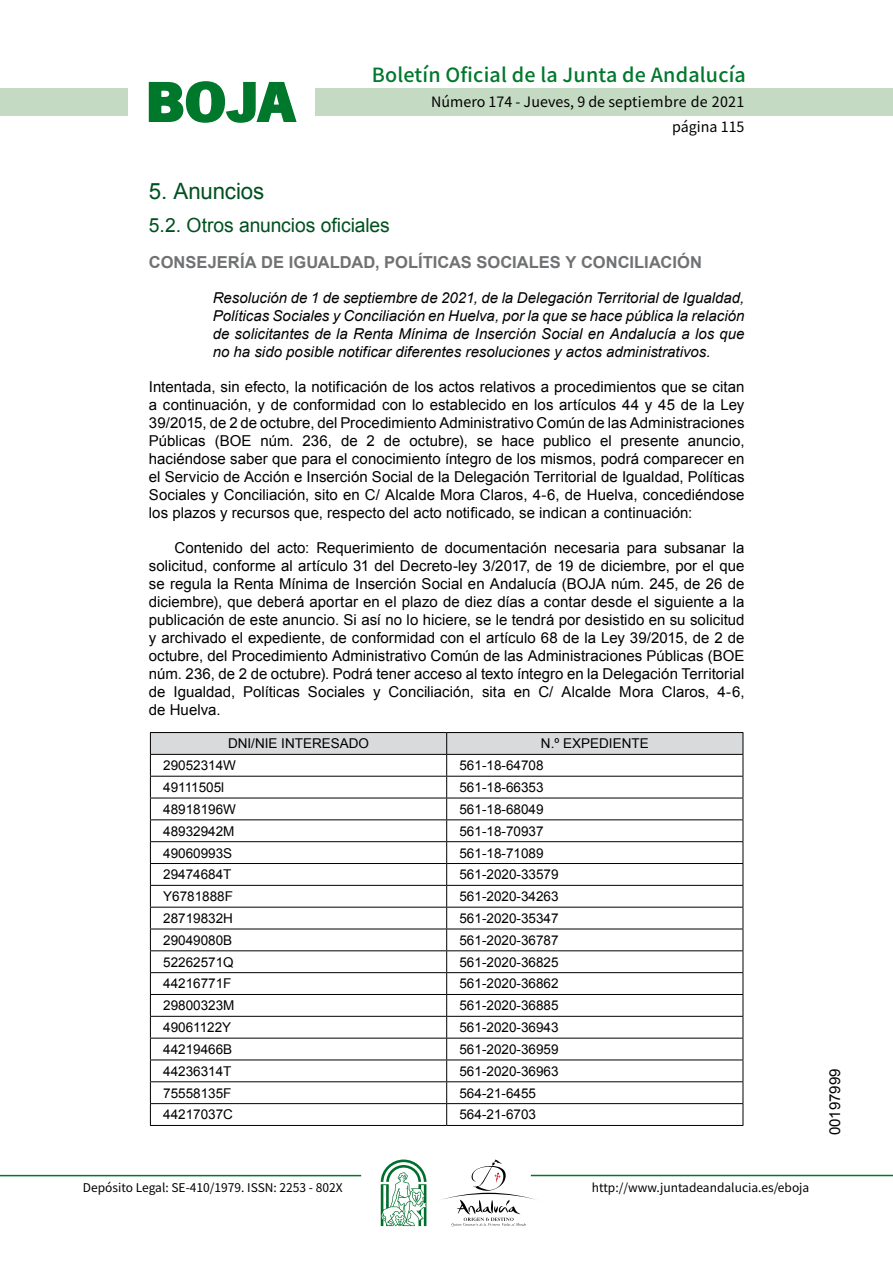
<style>
.page{position:relative;width:893px;height:1263px;background:#fff}
.page>*{position:absolute;margin:0;border:0;box-sizing:border-box;transform-origin:0 0}
.t1{font:700 57.75px "News Got T";color:#00782c;scale:1.14 1}
.t2{font:22.5px "Arial";letter-spacing:-.005em;color:#00501f}
.t3{font:500 19.5px "Noto Sans HK";letter-spacing:.01em;color:#00782c}
.t4{font:19.5px "Arial";letter-spacing:-.005em;color:#00501f}
.t5{font:700 16.5px "Arial";color:#707173}
.t6{font:15px/18px "Arial";color:#000;text-align:justify}
.t7{font:italic 15px/18px "Arial";color:#000;text-align:justify}
.t8{font:14.25px/24.5px "Noto Sans HK";color:#000;text-align:right}
.t9{font:13.5px "Arial";color:#000}
.t10{font:12px "Noto Sans HK";color:#000}
</style>
<div class="page">
<div style="left:315px;top:88px;width:577px;height:28px;background:#c5dac3"></div>
<div style="left:0;top:88px;width:128px;height:28px;background:#c5dac3"></div>
<hr style="left:0;top:1175px;width:361px;height:1px;background:#00782c">
<hr style="left:531px;top:1175px;width:361px;height:1px;background:#00782c">
<svg style="left:148px;top:81px;width:149px;height:42px"></svg>
<svg style="left:442px;top:1159px;width:100px;height:67px"></svg>
<svg style="left:381px;top:1160px;width:45px;height:66px"></svg>
<hr style="left:150px;top:732px;width:296px;height:1px;background:#000">
<hr style="left:446px;top:732px;width:297px;height:1px;background:#000">
<svg style="left:150px;top:733px;width:593px;height:392px"></svg>
<hr style="left:150px;top:1125px;width:296px;height:1px;background:#000">
<hr style="left:446px;top:1125px;width:297px;height:1px;background:#000">
<h1 class="t1" style="left:145px;top:68px;width:133px">BOJA</h1>
<h3 class="t3" style="left:372px;top:64px;width:375px">Boletín Oficial de la Junta de Andalucía</h3>
<p class="t8" style="left:431px;top:90px;width:315px">Número 174 - Jueves, 9 de septiembre de 2021 página 115</p>
<h2 class="t2" style="left:149px;top:177px;width:117px">5. Anuncios</h2>
<h3 class="t4" style="left:149px;top:212px;width:242px">5.2. Otros anuncios oficiales</h3>
<p class="t5" style="left:149px;top:251px;width:554px">CONSEJERÍA DE IGUALDAD, POLÍTICAS SOCIALES Y CONCI LIACIÓN</p>
<p class="t7" style="left:213px;top:289px;width:533px">Resolución de 1 de septiembre de 2021, de la Delegación Territorial de Igualdad, Políticas Sociales y Conciliación en Huelva, por la que se hace pública la relación de solicitantes de la Renta Mínima de Inserción Social en Andalucía a los que no ha sido posible notificar diferentes resoluciones y actos administrativos.</p>
<p class="t6" style="left:149px;top:378px;width:597px">Intentada, sin efecto, la notificación de los actos relativos a procedimientos que se citan a continuación, y de conformidad con lo establecido en los artículos 44 y 45 de la Ley 39/2015, de 2 de octubre, del Procedimiento Administrativo Común de las Administraciones Públicas (BOE núm. 236, de 2 de octubre), se hace publico el presente anuncio, haciéndose saber que para el conocimiento íntegro de los mismos, podrá comparecer en el Servicio de Acción e Inserción Social de la Delegación Territorial de Igualdad, Políticas Sociales y Conciliación, sito en C/ Alcalde Mora Claros, 4-6, de Huelva, concediéndose los plazos y recursos que, respecto del acto notificado, se indican a continuación:</p>
<p class="t6" style="left:149px;top:539px;width:597px;text-indent:26px">Contenido del acto: Requerimiento de documentación necesaria para subsanar la solicitud, conforme al artículo 31 del Decreto-ley 3/2017, de 19 de diciembre, por el que se regula la Renta Mínima de Inserción Social en Andalucía (BOJA núm. 245, de 26 de diciembre), que deberá aportar en el plazo de diez días a contar desde el siguiente a la publicación de este anuncio. Si así no lo hiciere, se le tendrá por desistido en su solicitud y archivado el expediente, de conformidad con el artículo 68 de la Ley 39/2015, de 2 de octubre, del Procedimiento Administrativo Común de las Administraciones Públicas (BOE núm. 236, de 2 de octubre). Podrá tener acceso al texto íntegro en la Delegación Territorial de Igualdad, Políticas Sociales y Conciliación, sita en C/ Alcalde Mora Claros, 4-6, de Huelva.</p>
<p class="t9" style="left:228px;top:735px;width:143px">DNI/NIE INTERESADO</p>
<p class="t9" style="left:541px;top:735px;width:109px">N.º EXPEDIENTE</p>
<p class="t9" style="left:163px;top:757px;width:74px">29052314W</p>
<p class="t9" style="left:459px;top:757px;width:86px">561-18-64708</p>
<p class="t9" style="left:163px;top:778px;width:63px">49111505l</p>
<p class="t9" style="left:459px;top:778px;width:86px">561-18-66353</p>
<p class="t9" style="left:163px;top:800px;width:74px">48918196W</p>
<p class="t9" style="left:459px;top:800px;width:86px">561-18-68049</p>
<p class="t9" style="left:163px;top:822px;width:73px">48932942M</p>
<p class="t9" style="left:459px;top:822px;width:86px">561-18-70937</p>
<p class="t9" style="left:163px;top:844px;width:71px">49060993S</p>
<p class="t9" style="left:459px;top:844px;width:86px">561-18-71089</p>
<p class="t9" style="left:163px;top:866px;width:70px">29474684T</p>
<p class="t9" style="left:459px;top:866px;width:101px">561-2020-33579</p>
<p class="t9" style="left:163px;top:888px;width:71px">Y6781888F</p>
<p class="t9" style="left:459px;top:888px;width:101px">561-2020-34263</p>
<p class="t9" style="left:163px;top:909px;width:71px">28719832H</p>
<p class="t9" style="left:459px;top:909px;width:101px">561-2020-35347</p>
<p class="t9" style="left:163px;top:931px;width:71px">29049080B</p>
<p class="t9" style="left:459px;top:931px;width:101px">561-2020-36787</p>
<p class="t9" style="left:163px;top:953px;width:72px">52262571Q</p>
<p class="t9" style="left:459px;top:953px;width:101px">561-2020-36825</p>
<p class="t9" style="left:163px;top:975px;width:70px">44216771F</p>
<p class="t9" style="left:459px;top:975px;width:101px">561-2020-36862</p>
<p class="t9" style="left:163px;top:997px;width:73px">29800323M</p>
<p class="t9" style="left:459px;top:997px;width:101px">561-2020-36885</p>
<p class="t9" style="left:163px;top:1019px;width:70px">49061122Y</p>
<p class="t9" style="left:459px;top:1019px;width:101px">561-2020-36943</p>
<p class="t9" style="left:163px;top:1040px;width:71px">44219466B</p>
<p class="t9" style="left:459px;top:1040px;width:101px">561-2020-36959</p>
<p class="t9" style="left:163px;top:1062px;width:70px">44236314T</p>
<p class="t9" style="left:459px;top:1062px;width:101px">561-2020-36963</p>
<p class="t9" style="left:163px;top:1084px;width:70px">75558135F</p>
<p class="t9" style="left:459px;top:1084px;width:78px">564-21-6455</p>
<p class="t9" style="left:163px;top:1106px;width:71px">44217037C</p>
<p class="t9" style="left:459px;top:1106px;width:78px">564-21-6703</p>
<p class="t10" style="left:83px;top:1181px;width:261px">Depósito Legal: SE-410/1979. ISSN: 2253 - 802X</p>
<p class="t10" style="left:592px;top:1181px;width:219px">http://www.juntadeandalucia.es/eboja</p>
<p class="t6" style="left:826px;top:1135px;width:68px;rotate:-90deg">00197999</p>
</div>
